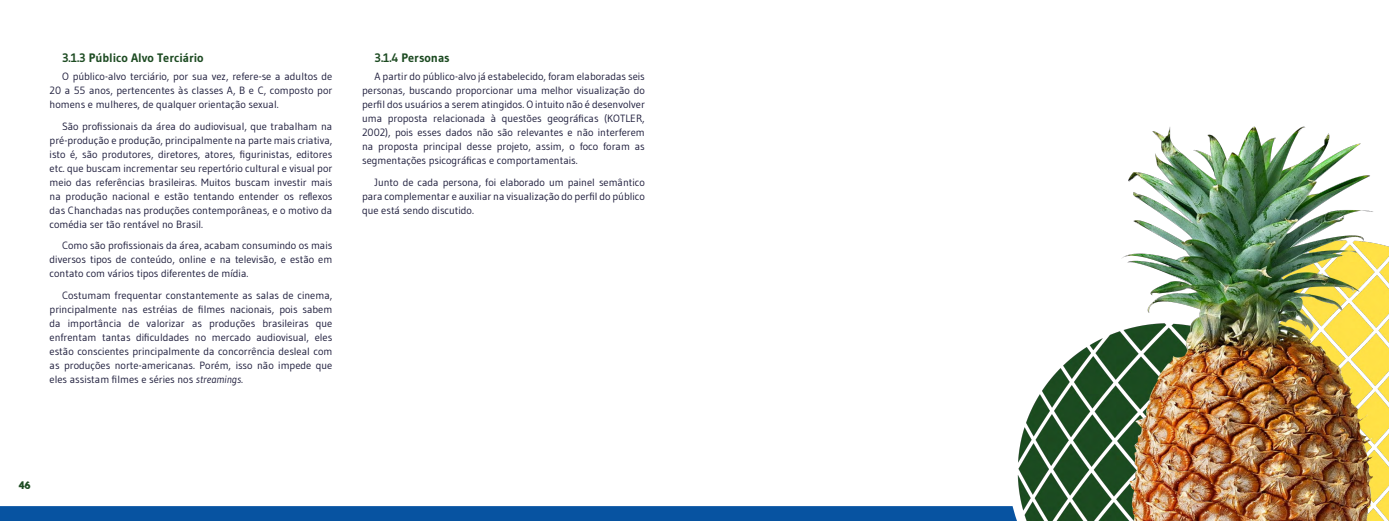
<style>
.page{position:relative;width:1389px;height:521px;background:#fff}
.page>*{position:absolute;margin:0;border:0;box-sizing:border-box;transform-origin:0 0}
.t1{font:700 12.25px "Gudea";color:#1d4b22}
.t2{font:10.5px/14px "Gudea";color:#1d1c3b;text-align:justify}
.t3{font:10.5px "Blue Lagoon";color:#1d4b22}
.s1{font-style:italic}
</style>
<div class="page">
<img style="left:1017px;top:126px;width:372px;height:395px">
<svg style="left:0;top:506px;width:1025px;height:15px;background:#0b55a2"></svg>
<p class="t1" style="left:62px;top:50px;width:143px">3.1.3 Público Alvo Terciário</p>
<p class="t2" style="left:50px;top:70px;width:284px;text-indent:12px">O público-alvo terciário, por sua vez, refere-se a adultos de 20 a 55 anos, pertencentes às classes A, B e C, composto por homens e mulheres, de qualquer orientação sexual.</p>
<p class="t2" style="left:50px;top:119px;width:284px;text-indent:12px">São profissionais da área do audiovisual, que trabalham na pré-produção e produção, principalmente na parte mais criativa, isto é, são produtores, diretores, atores, figurinistas, editores etc. que buscam incrementar seu repertório cultural e visual por meio das referências brasileiras. Muitos buscam investir mais na produção nacional e estão tentando entender os reflexos das Chanchadas nas produções contemporâneas, e o motivo da comédia ser tão rentável no Brasil.</p>
<p class="t2" style="left:50px;top:238px;width:284px;text-indent:12px">Como são profissionais da área, acabam consumindo os mais diversos tipos de conteúdo, online e na televisão, e estão em contato com vários tipos diferentes de mídia.</p>
<p class="t2" style="left:50px;top:288px;width:284px;text-indent:12px">Costumam frequentar constantemente as salas de cinema, principalmente nas estréias de filmes nacionais, pois sabem da importância de valorizar as produções brasileiras que enfrentam tantas dificuldades no mercado audiovisual, eles estão conscientes principalmente da concorrência desleal com as produções norte-americanas. Porém, isso não impede que eles assistam filmes e séries nos <span class="s1">streamings</span>.</p>
<p class="t1" style="left:375px;top:50px;width:77px">3.1.4 Personas</p>
<p class="t2" style="left:362px;top:70px;width:284px;text-indent:12px">A partir do público-alvo já estabelecido, foram elaboradas seis personas, buscando proporcionar uma melhor visualização do perfil dos usuários a serem atingidos. O intuito não é desenvolver uma proposta relacionada à questões geográficas (KOTLER, 2002), pois esses dados não são relevantes e não interferem na proposta principal desse projeto, assim, o foco foram as segmentações psicográficas e comportamentais.</p>
<p class="t2" style="left:362px;top:175px;width:284px;text-indent:12px">Junto de cada persona, foi elaborado um painel semântico para complementar e auxiliar na visualização do perfil do público que está sendo discutido.</p>
<p class="t3" style="left:19px;top:478px;width:13px">46</p>
</div>
